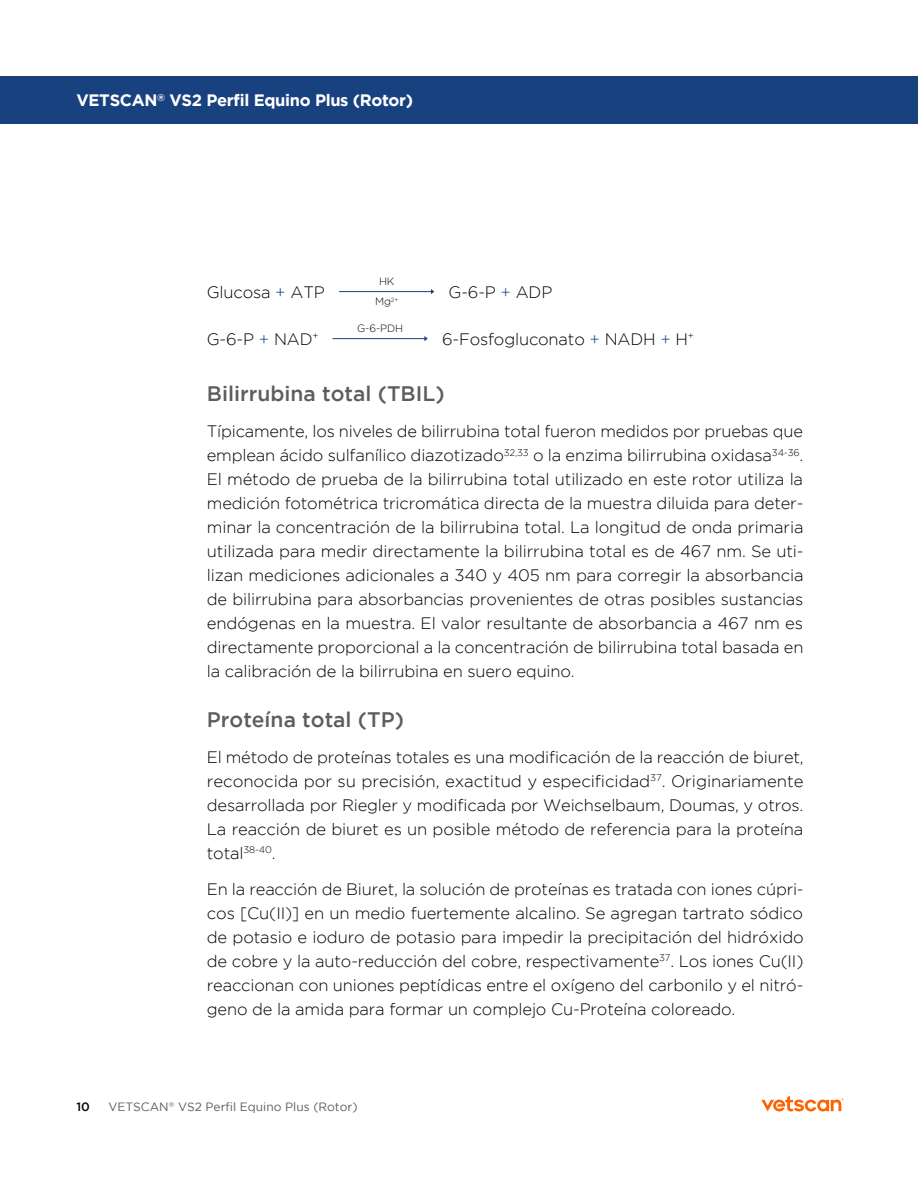
<style>
.page{position:relative;width:918px;height:1188px;background:#fff}
.page>*{position:absolute;margin:0;border:0;box-sizing:border-box;transform-origin:0 0}
.t1{font:500 21px "Gotham";color:#5b5d5e}
.t2{font:300 16.5px/24px "Gotham";letter-spacing:-.01em;color:#000;text-align:justify}
.t3{font:700 16.5px "Gotham";letter-spacing:-.02em;color:#fff}
.t4{font:12px "Gotham";color:#5b5d5e}
.t5{font:500 12px "Gotham";color:#000}
.t6{font:300 10.5px/20.1px "Gotham";letter-spacing:-.01em;color:#000;text-align:center}
.s1{color:#184180}
</style>
<div class="page">
<div style="left:0;top:77px;width:918px;height:47px;background:#184180"></div>
<svg style="left:761px;top:1096px;width:83px;height:15px"></svg>
<hr style="left:339px;top:291px;width:94px;height:1px;background:#184180">
<hr style="left:333px;top:338px;width:93px;height:1px;background:#184180">
<svg style="left:424px;top:336px;width:4px;height:5px"></svg>
<p class="t3" style="left:77px;top:91px;width:338px">VETSCAN<sup>®</sup> VS2 Perfil Equino Plus (Rotor)</p>
<p class="t6" style="left:375px;top:271px;width:25px">HK<br>Mg<sup>2+</sup></p>
<p class="t6" style="left:357px;top:318px;width:48px">G-6-PDH</p>
<p class="t2" style="left:207px;top:280px;width:120px">Glucosa <span class="s1">+</span> ATP</p>
<p class="t2" style="left:207px;top:327px;width:113px">G-6-P <span class="s1">+</span> NAD<sup>+</sup></p>
<p class="t2" style="left:449px;top:280px;width:105px">G-6-P <span class="s1">+</span> ADP</p>
<p class="t2" style="left:442px;top:327px;width:253px">6-Fosfogluconato <span class="s1">+</span> NADH <span class="s1">+</span> H<sup>+</sup></p>
<p class="t1" style="left:207px;top:382px;width:239px">Bilirrubina total (TBIL)</p>
<p class="t2" style="left:207px;top:419px;width:598px">Típicamente, los niveles de bilirrubina total fueron medidos por pruebas que emplean ácido sulfanílico diazotizado<sup>32,33</sup> o la enzima bilirrubina oxidasa<sup>34-36</sup>.<br>El método de prueba de la bilirrubina total utilizado en este rotor utiliza la medición fotométrica tricromática directa de la muestra diluida para deter&shy;minar la concentración de la bilirrubina total. La longitud de onda primaria utilizada para medir directamente la bilirrubina total es de 467 nm. Se uti&shy;lizan mediciones adicionales a 340 y 405 nm para corregir la absorbancia de bilirrubina para absorbancias provenientes de otras posibles sustancias endógenas en la muestra. El valor resultante de absorbancia a 467 nm es directamente proporcional a la concentración de bilirrubina total basada en la calibración de la bilirrubina en suero equino.</p>
<p class="t1" style="left:207px;top:707px;width:199px">Proteína total (TP)</p>
<p class="t2" style="left:207px;top:745px;width:598px">El método de proteínas totales es una modificación de la reacción de biuret, reconocida por su precisión, exactitud y especificidad<sup>37</sup>. Originariamente desarrollada por Riegler y modificada por Weichselbaum, Doumas, y otros.<br>La reacción de biuret es un posible método de referencia para la proteína total<sup>38-40</sup>.</p>
<p class="t2" style="left:207px;top:877px;width:598px">En la reacción de Biuret, la solución de proteínas es tratada con iones cúpri&shy;cos [Cu(II)] en un medio fuertemente alcalino. Se agregan tartrato sódico de potasio e ioduro de potasio para impedir la precipitación del hidróxido de cobre y la auto-reducción del cobre, respectivamente<sup>37</sup>. Los iones Cu(II) reaccionan con uniones peptídicas entre el oxígeno del carbonilo y el nitró&shy;geno de la amida para formar un complejo Cu-Proteína coloreado.</p>
<p class="t5" style="left:77px;top:1100px;width:15px">10</p>
<p class="t4" style="left:108px;top:1100px;width:251px">VETSCAN<sup>®</sup> VS2 Perfil Equino Plus (Rotor)</p>
</div>
